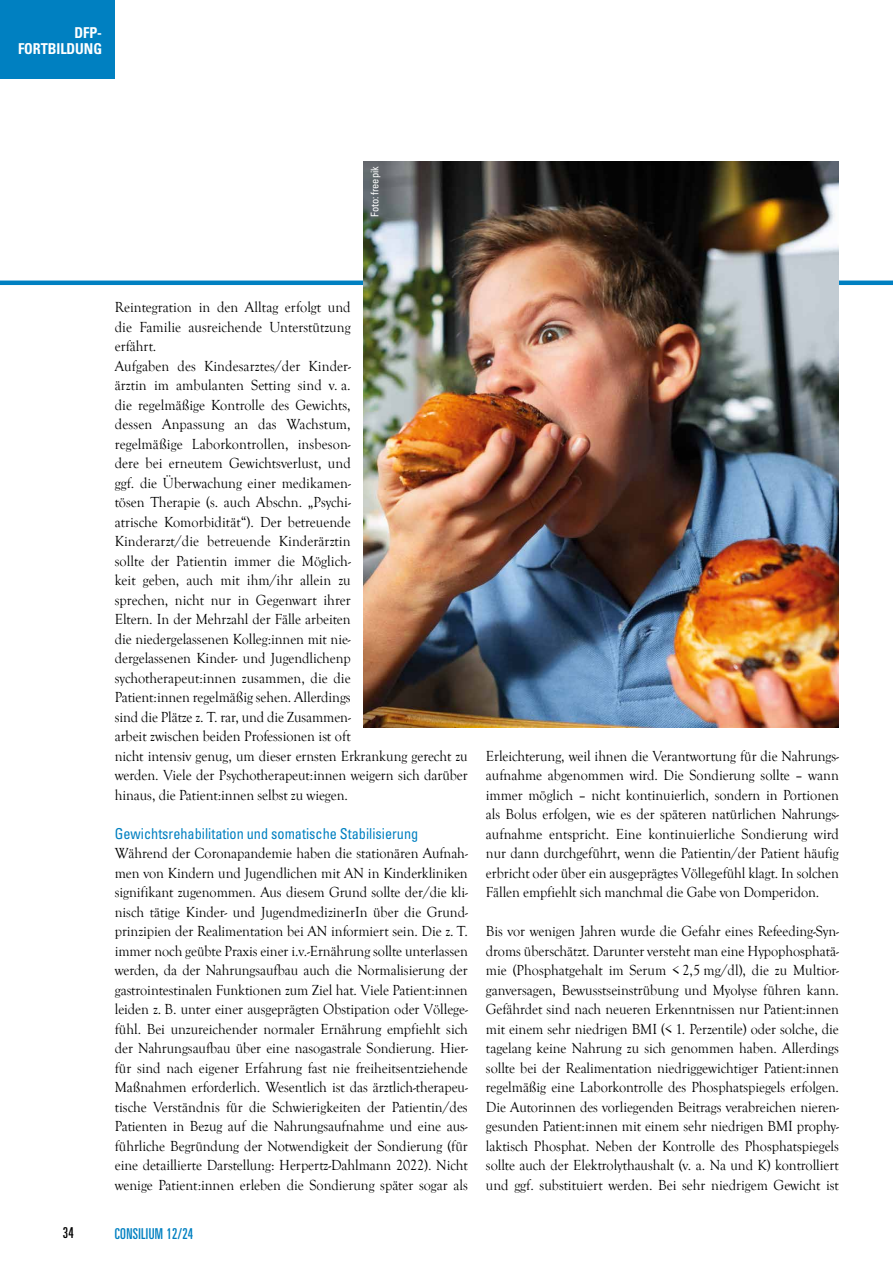
<style>
.page{position:relative;width:893px;height:1263px;background:#fff}
.page>*{position:absolute;margin:0;border:0;box-sizing:border-box;transform-origin:0 0}
.t1{font:15px/19.5px "Goudy Old Style T";color:#000;text-align:justify;scale:.95 1}
.t2{font:condensed 15px "Univers LT Std";color:#0080c1;scale:.95 1}
.t3{font:700 condensed 15px/15.5px "Univers LT Std";letter-spacing:-.005em;color:#fff;text-align:right;scale:.95 1}
.t4{font:ultra-condensed 15px "Univers LT Std";letter-spacing:.025em;color:#0080c1;scale:.95 1}
.t5{font:ultra-condensed 15px "Univers LT Std";color:#000;scale:.95 1}
.t6{font:condensed 10.5px "Univers LT Std";letter-spacing:-.01em;color:#fff}
</style>
<div class="page">
<hr style="left:0;top:281px;width:893px;height:4px;background:#0080c1">
<div style="left:0;top:0;width:115px;height:78px;background:#0080c1"></div>
<img style="left:363px;top:162px;width:476px;height:565px">
<p class="t3" style="left:18px;top:25px;width:90px">DFP-<br>FORTBILDUNG</p>
<p class="t6" style="left:368px;top:217px;width:52px;rotate:-90deg">Foto: freepik</p>
<p class="t1" style="left:115px;top:298px;width:373px;text-align:left">Reintegration in den Alltag erfolgt und<br>die Familie ausreichende Unterstützung<br>erfährt.<br>Aufgaben des Kindesarztes/der Kinder-<br>ärztin im ambulanten Setting sind v. a.<br>die regelmäßige Kontrolle des Gewichts,<br>dessen Anpassung an das Wachstum,<br>regelmäßige Laborkontrollen, insbeson-<br>dere bei erneutem Gewichtsverlust, und<br>ggf. die Überwachung einer medikamen-<br>tösen Therapie (s. auch Abschn. „Psychi-<br>atrische Komorbidität“). Der betreuende<br>Kinderarzt/die betreuende Kinderärztin<br>sollte der Patientin immer die Möglich-<br>keit geben, auch mit ihm/ihr allein zu<br>sprechen, nicht nur in Gegenwart ihrer<br>Eltern. In der Mehrzahl der Fälle arbeiten<br>die niedergelassenen Kolleg:innen mit nie-<br>dergelassenen Kinder- und Jugendlichenp sychotherapeut:innen zusammen, die die<br>Patient:innen regelmäßig sehen. Allerdings<br>sind die Plätze z. T. rar, und die Zusammen-<br>arbeit zwischen beiden Professionen ist oft<br>nicht intensiv genug, um dieser ernsten Erkrankung gerecht zu werden. Viele der Psychotherapeut:innen weigern sich darüber hinaus, die Patient:innen selbst zu wiegen.</p>
<p class="t2" style="left:115px;top:824px;width:321px">Gewichtsrehabilitation und somatische Stabilisierung</p>
<p class="t1" style="left:115px;top:844px;width:373px">Während der Coronapandemie haben die stationären Aufnah&shy;men von Kindern und Jugendlichen mit AN in Kinderkliniken signifikant zugenommen. Aus diesem Grund sollte der/die kli&shy;nisch tätige Kinder- und JugendmedizinerIn über die Grund&shy;prinzipien der Realimentation bei AN informiert sein. Die z. T. immer noch geübte Praxis einer i.v.-Ernährung sollte unterlassen werden, da der Nahrungsaufbau auch die Normalisierung der gastrointestinalen Funktionen zum Ziel hat. Viele Patient:innen leiden z. B. unter einer ausgeprägten Obstipation oder Völlege&shy;fühl. Bei unzureichender normaler Ernährung empfiehlt sich der Nahrungsaufbau über eine nasogastrale Sondierung. Hier&shy;für sind nach eigener Erfahrung fast nie freiheitsentziehende Maßnahmen erforderlich. Wesentlich ist das ärztlich-therapeu&shy;tische Verständnis für die Schwierigkeiten der Patientin/des Patienten in Bezug auf die Nahrungsaufnahme und eine aus&shy;führliche Begründung der Notwendigkeit der Sondierung (für eine detaillierte Darstellung: Herpertz-Dahlmann 2022). Nicht wenige Patient:innen erleben die Sondierung später sogar als</p>
<p class="t5" style="left:63px;top:1224px;width:13px">34</p>
<p class="t4" style="left:115px;top:1225px;width:84px">CONSILIUM 12/24</p>
<p class="t1" style="left:486px;top:746px;width:373px">Erleichterung, weil ihnen die Verantwortung für die Nahrungs&shy;aufnahme abgenommen wird. Die Sondierung sollte – wann immer möglich – nicht kontinuierlich, sondern in Portionen als Bolus erfolgen, wie es der späteren natürlichen Nahrungs&shy;aufnahme entspricht. Eine kontinuierliche Sondierung wird nur dann durchgeführt, wenn die Patientin/der Patient häufig erbricht oder über ein ausgeprägtes Völlegefühl klagt. In solchen Fällen empfiehlt sich manchmal die Gabe von Domperidon.</p>
<p class="t1" style="left:486px;top:922px;width:373px">Bis vor wenigen Jahren wurde die Gefahr eines Refeeding-Syn&shy;droms überschätzt. Darunter versteht man eine Hypophosphatä&shy;mie (Phosphatgehalt im Serum &lt; 2,5 mg/dl), die zu Multior&shy;ganversagen, Bewusstseinstrübung und Myolyse führen kann.<br>Gefährdet sind nach neueren Erkenntnissen nur Patient:innen mit einem sehr niedrigen BMI (&lt; 1. Perzentile) oder solche, die tagelang keine Nahrung zu sich genommen haben. Allerdings sollte bei der Realimentation niedriggewichtiger Patient:innen regelmäßig eine Laborkontrolle des Phosphatspiegels erfolgen.<br>Die Autorinnen des vorliegenden Beitrags verabreichen nieren&shy;gesunden Patient:innen mit einem sehr niedrigen BMI prophy&shy;laktisch Phosphat. Neben der Kontrolle des Phosphatspiegels sollte auch der Elektrolythaushalt (v. a. Na und K) kontrolliert und ggf. substituiert werden. Bei sehr niedrigem Gewicht ist</p>
</div>
